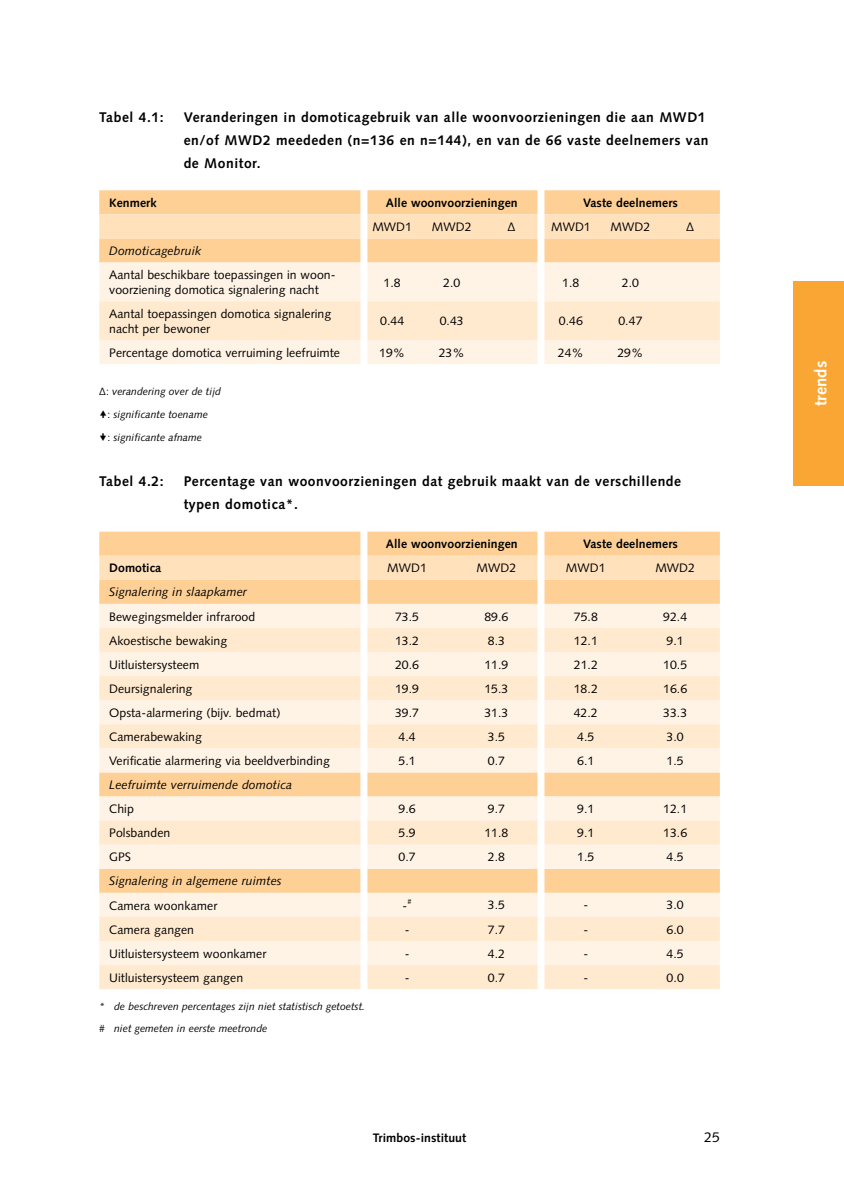
<style>
.page{position:relative;width:844px;height:1191px;background:#fff}
.page>*{position:absolute;margin:0;border:0;box-sizing:border-box;transform-origin:0 0}
.t1{font:700 16.62px "Syntax LT Std";color:#fff}
.t2{font:700 14px/22.8px "Syntax LT Std";letter-spacing:.04em;color:#000}
.t3{font:14px "Syntax LT Std";color:#000}
.t4{font:12.25px/14.7px "Syntax LT Std";letter-spacing:.005em;color:#000}
.t5{font:700 12.25px "Syntax LT Std";letter-spacing:.005em;color:#000}
.t6{font:italic 12.25px "Syntax LT Std";letter-spacing:.005em;color:#000}
.t7{font:italic 10.5px/22.8px "Syntax LT Std";color:#000}
.t8{font:7.35px "Syntax LT Std";color:#000}
.s1{font-style:normal}
</style>
<div class="page">
<div style="left:99px;top:190px;width:620px;height:72px;background:#fed095"></div>
<div style="left:99px;top:214px;width:620px;height:24px;background:#ffe1bc"></div>
<div style="left:99px;top:262px;width:620px;height:102px;background:#fff3e5"></div>
<div style="left:99px;top:301px;width:620px;height:39px;background:#ffead0"></div>
<div style="left:99px;top:531px;width:620px;height:73px;background:#fed095"></div>
<div style="left:99px;top:556px;width:620px;height:24px;background:#ffe1bc"></div>
<div style="left:99px;top:604px;width:620px;height:24px;background:#fff3e5"></div>
<svg style="left:99px;top:628px;width:620px;height:361px;background:#feead2"></svg>
<div style="left:360px;top:182px;width:7px;height:190px;background:#fff"></div>
<div style="left:537px;top:182px;width:7px;height:190px;background:#fff"></div>
<div style="left:360px;top:523px;width:7px;height:470px;background:#fff"></div>
<div style="left:537px;top:523px;width:7px;height:470px;background:#fff"></div>
<div style="left:793px;top:281px;width:50px;height:205px;background:#faa634"></div>
<p class="t2" style="left:99px;top:106px;width:66px">Tabel 4.1:</p>
<p class="t2" style="left:184px;top:106px;width:526px">Veranderingen in domoticagebruik van alle woonvoorzieningen die aan MWD1 en/of MWD2 meededen (n=136 en n=144), en van de 66 vaste deelnemers van de Monitor.</p>
<p class="t5" style="left:109px;top:196px;width:49px">Kenmerk</p>
<p class="t5" style="left:386px;top:196px;width:133px">Alle woonvoorzieningen</p>
<p class="t5" style="left:583px;top:196px;width:96px">Vaste deelnemers</p>
<p class="t4" style="left:372px;top:219px;width:41px">MWD1</p>
<p class="t4" style="left:432px;top:219px;width:41px">MWD2</p>
<p class="t4" style="left:507px;top:219px;width:9px">Δ</p>
<p class="t4" style="left:551px;top:219px;width:41px">MWD1</p>
<p class="t4" style="left:610px;top:219px;width:41px">MWD2</p>
<p class="t4" style="left:686px;top:219px;width:9px">Δ</p>
<p class="t6" style="left:109px;top:244px;width:94px">Domoticagebruik</p>
<p class="t4" style="left:109px;top:268px;width:228px">Aantal beschikbare toepassingen in woon&shy;voorziening domotica signalering nacht</p>
<p class="t4" style="left:383px;top:275px;width:19px">1.8</p>
<p class="t4" style="left:443px;top:275px;width:19px">2.0</p>
<p class="t4" style="left:562px;top:275px;width:19px">1.8</p>
<p class="t4" style="left:621px;top:275px;width:19px">2.0</p>
<p class="t4" style="left:109px;top:306px;width:223px">Aantal toepassingen domotica signalering nacht per bewoner</p>
<p class="t4" style="left:380px;top:314px;width:26px">0.44</p>
<p class="t4" style="left:439px;top:314px;width:26px">0.43</p>
<p class="t4" style="left:558px;top:314px;width:26px">0.46</p>
<p class="t4" style="left:618px;top:314px;width:26px">0.47</p>
<p class="t4" style="left:109px;top:345px;width:232px">Percentage domotica verruiming leefruimte</p>
<p class="t4" style="left:379px;top:345px;width:27px">19%</p>
<p class="t4" style="left:438px;top:345px;width:27px">23%</p>
<p class="t4" style="left:557px;top:345px;width:27px">24%</p>
<p class="t4" style="left:617px;top:345px;width:27px">29%</p>
<p class="t7" style="left:107px;top:380px;width:115px;text-indent:-8px"><span class="s1">Δ:</span> verandering over de tijd <span class="s1">:</span> significante toename<br><span class="s1">:</span> significante afname</p>
<p class="t2" style="left:99px;top:470px;width:66px">Tabel 4.2:</p>
<p class="t2" style="left:184px;top:470px;width:499px">Percentage van woonvoorzieningen dat gebruik maakt van de verschillende typen domotica*.</p>
<p class="t5" style="left:386px;top:537px;width:133px">Alle woonvoorzieningen</p>
<p class="t5" style="left:583px;top:537px;width:96px">Vaste deelnemers</p>
<p class="t5" style="left:109px;top:561px;width:54px">Domotica</p>
<p class="t4" style="left:387px;top:561px;width:41px">MWD1</p>
<p class="t4" style="left:476px;top:561px;width:41px">MWD2</p>
<p class="t4" style="left:566px;top:561px;width:41px">MWD1</p>
<p class="t4" style="left:655px;top:561px;width:41px">MWD2</p>
<p class="t6" style="left:109px;top:585px;width:139px">Signalering in slaapkamer</p>
<p class="t4" style="left:109px;top:609px;width:148px">Bewegingsmelder infrarood</p>
<p class="t4" style="left:395px;top:609px;width:26px">73.5</p>
<p class="t4" style="left:484px;top:609px;width:26px">89.6</p>
<p class="t4" style="left:573px;top:609px;width:26px">75.8</p>
<p class="t4" style="left:663px;top:609px;width:26px">92.4</p>
<p class="t4" style="left:109px;top:633px;width:119px">Akoestische bewaking</p>
<p class="t4" style="left:395px;top:633px;width:26px">13.2</p>
<p class="t4" style="left:487px;top:633px;width:19px">8.3</p>
<p class="t4" style="left:573px;top:633px;width:26px">12.1</p>
<p class="t4" style="left:666px;top:633px;width:19px">9.1</p>
<p class="t4" style="left:109px;top:657px;width:92px">Uitluistersysteem</p>
<p class="t4" style="left:395px;top:657px;width:26px">20.6</p>
<p class="t4" style="left:484px;top:657px;width:26px">11.9</p>
<p class="t4" style="left:573px;top:657px;width:26px">21.2</p>
<p class="t4" style="left:663px;top:657px;width:26px">10.5</p>
<p class="t4" style="left:109px;top:681px;width:85px">Deursignalering</p>
<p class="t4" style="left:395px;top:681px;width:26px">19.9</p>
<p class="t4" style="left:484px;top:681px;width:26px">15.3</p>
<p class="t4" style="left:573px;top:681px;width:26px">18.2</p>
<p class="t4" style="left:663px;top:681px;width:26px">16.6</p>
<p class="t4" style="left:109px;top:705px;width:173px">Opsta-alarmering (bijv. bedmat)</p>
<p class="t4" style="left:395px;top:705px;width:26px">39.7</p>
<p class="t4" style="left:484px;top:705px;width:26px">31.3</p>
<p class="t4" style="left:573px;top:705px;width:26px">42.2</p>
<p class="t4" style="left:663px;top:705px;width:26px">33.3</p>
<p class="t4" style="left:109px;top:729px;width:94px">Camerabewaking</p>
<p class="t4" style="left:398px;top:729px;width:19px">4.4</p>
<p class="t4" style="left:487px;top:729px;width:19px">3.5</p>
<p class="t4" style="left:577px;top:729px;width:19px">4.5</p>
<p class="t4" style="left:666px;top:729px;width:19px">3.0</p>
<p class="t4" style="left:109px;top:753px;width:222px">Verificatie alarmering via beeldverbinding</p>
<p class="t4" style="left:398px;top:753px;width:19px">5.1</p>
<p class="t4" style="left:487px;top:753px;width:19px">0.7</p>
<p class="t4" style="left:577px;top:753px;width:19px">6.1</p>
<p class="t4" style="left:666px;top:753px;width:19px">1.5</p>
<p class="t6" style="left:109px;top:777px;width:184px">Leefruimte verruimende domotica</p>
<p class="t4" style="left:109px;top:801px;width:26px">Chip</p>
<p class="t4" style="left:398px;top:801px;width:19px">9.6</p>
<p class="t4" style="left:487px;top:801px;width:19px">9.7</p>
<p class="t4" style="left:577px;top:801px;width:19px">9.1</p>
<p class="t4" style="left:663px;top:801px;width:26px">12.1</p>
<p class="t4" style="left:109px;top:825px;width:63px">Polsbanden</p>
<p class="t4" style="left:398px;top:825px;width:19px">5.9</p>
<p class="t4" style="left:484px;top:825px;width:26px">11.8</p>
<p class="t4" style="left:577px;top:825px;width:19px">9.1</p>
<p class="t4" style="left:663px;top:825px;width:26px">13.6</p>
<p class="t4" style="left:109px;top:849px;width:23px">GPS</p>
<p class="t4" style="left:398px;top:849px;width:19px">0.7</p>
<p class="t4" style="left:487px;top:849px;width:19px">2.8</p>
<p class="t4" style="left:577px;top:849px;width:19px">1.5</p>
<p class="t4" style="left:666px;top:849px;width:19px">4.5</p>
<p class="t6" style="left:109px;top:874px;width:174px">Signalering in algemene ruimtes</p>
<p class="t4" style="left:109px;top:898px;width:110px">Camera woonkamer</p>
<p class="t4" style="left:402px;top:898px;width:6px">-</p>
<p class="t8" style="left:407px;top:897px;width:6px">#</p>
<p class="t4" style="left:487px;top:898px;width:19px">3.5</p>
<p class="t4" style="left:583px;top:898px;width:6px">-</p>
<p class="t4" style="left:666px;top:898px;width:19px">3.0</p>
<p class="t4" style="left:109px;top:922px;width:86px">Camera gangen</p>
<p class="t4" style="left:404px;top:922px;width:6px">-</p>
<p class="t4" style="left:488px;top:922px;width:19px">7.7</p>
<p class="t4" style="left:583px;top:922px;width:6px">-</p>
<p class="t4" style="left:666px;top:922px;width:19px">6.0</p>
<p class="t4" style="left:109px;top:946px;width:159px">Uitluistersysteem woonkamer</p>
<p class="t4" style="left:404px;top:946px;width:6px">-</p>
<p class="t4" style="left:488px;top:946px;width:19px">4.2</p>
<p class="t4" style="left:583px;top:946px;width:6px">-</p>
<p class="t4" style="left:666px;top:946px;width:19px">4.5</p>
<p class="t4" style="left:109px;top:970px;width:135px">Uitluistersysteem gangen</p>
<p class="t4" style="left:404px;top:970px;width:6px">-</p>
<p class="t4" style="left:488px;top:970px;width:19px">0.7</p>
<p class="t4" style="left:583px;top:970px;width:6px">-</p>
<p class="t4" style="left:666px;top:970px;width:19px">0.0</p>
<p class="t7" style="left:99px;top:994px;width:267px">* de beschreven percentages zijn niet statistisch getoetst. # niet gemeten in eerste meetronde</p>
<p class="t5" style="left:372px;top:1131px;width:95px">Trimbos-instituut</p>
<p class="t3" style="left:704px;top:1129px;width:17px">25</p>
<h1 class="t1" style="left:810px;top:406px;width:47px;rotate:-90deg">trends</h1>
</div>
